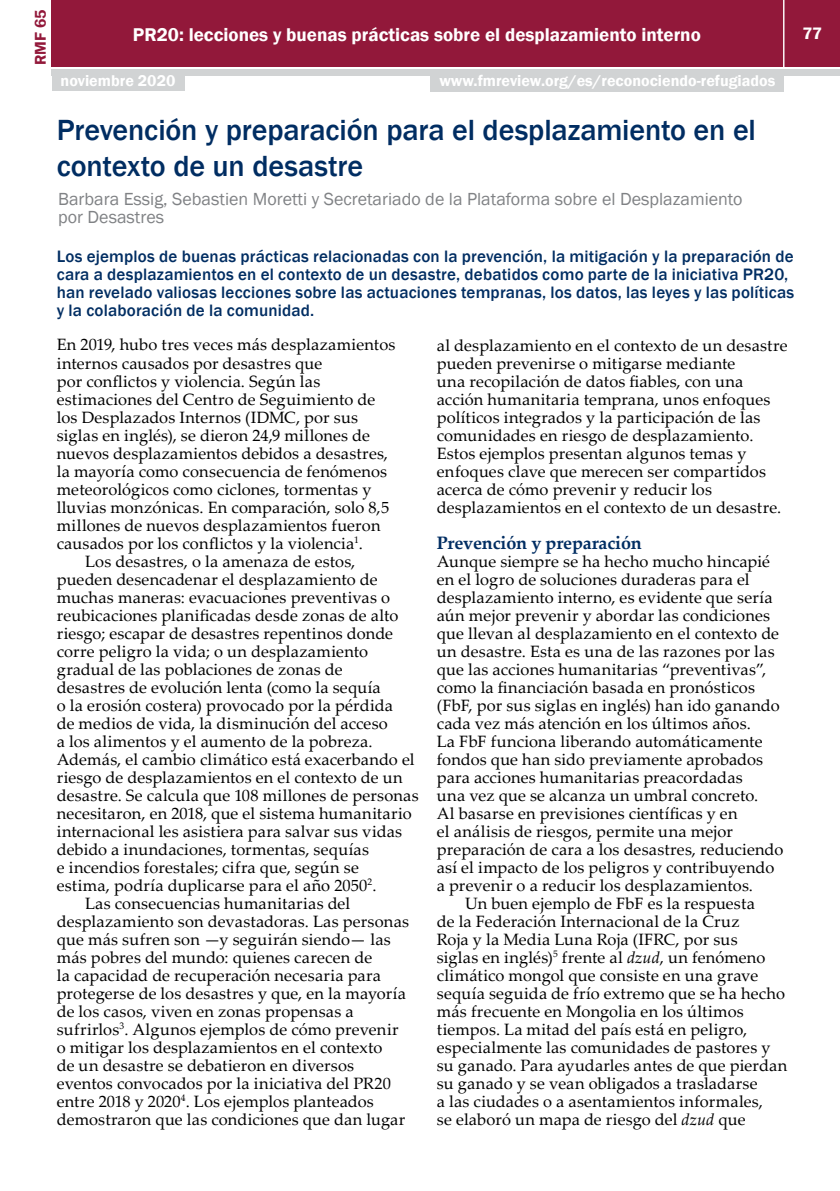
<style>
.page{position:relative;width:840px;height:1191px;background:#fff}
.page>*{position:absolute;margin:0;border:0;box-sizing:border-box;transform-origin:0 0}
.t1{font:500 30px/36px "Franklin Gothic";letter-spacing:-.005em;color:#002d62}
.t2{font:600 19px "Franklin Gothic";color:#fff}
.t3{font:18px/18px "Franklin Gothic";color:#808285}
.t4{font:700 18px "Palatino Linotype";letter-spacing:-.01em;color:#002d62}
.t5{font:500 17px/18px "Franklin Gothic";letter-spacing:.01em;color:#002d62}
.t6{font:600 17px "Franklin Gothic";color:#fff}
.t7{font:16.4px/18px "Palatino Linotype";letter-spacing:.01em;color:#000}
.t8{font:600 16px "Franklin Gothic";color:#fff}
.t9{font:600 16px "Franklin Gothic";color:#92183a}
.s1{font-style:italic}
</style>
<div class="page">
<div style="left:52px;top:0;width:787px;height:66px;background:#92183a"></div>
<div style="left:52px;top:69px;width:787px;height:6px;background:#d1d3d4"></div>
<hr style="left:782px;top:0;width:2px;height:68px;background:#fff">
<div style="left:52px;top:73px;width:132px;height:18px;background:#d1d3d4"></div>
<div style="left:430px;top:74px;width:353px;height:18px;background:#d1d3d4"></div>
<p class="t9" style="left:31px;top:65px;width:57px;rotate:-90deg">RMF 65</p>
<p class="t2" style="left:133px;top:23px;width:569px">PR20: lecciones y buenas prácticas sobre el desplazamiento interno</p>
<p class="t6" style="left:802px;top:23px;width:21px">77</p>
<p class="t8" style="left:61px;top:71px;width:116px">noviembre 2020</p>
<p class="t8" style="left:439px;top:71px;width:337px">www.fmreview.org/es/reconociendo-refugiados</p>
<h1 class="t1" style="left:57px;top:112px;width:700px">Prevención y preparación para el desplazamiento en el contexto de un desastre</h1>
<p class="t3" style="left:58px;top:191px;width:685px">Barbara Essig, Sebastien Moretti y Secretariado de la Plataforma sobre el Desplazamiento por Desastres</p>
<p class="t5" style="left:57px;top:248px;width:738px">Los ejemplos de buenas prácticas relacionadas con la prevención, la mitigación y la preparación de cara a desplazamientos en el contexto de un desastre, debatidos como parte de la iniciativa PR20, han revelado valiosas lecciones sobre las actuaciones tempranas, los datos, las leyes y las políticas y la colaboración de la comunidad.</p>
<p class="t7" style="left:57px;top:335px;width:340px">En 2019, hubo tres veces más desplazamientos</p>
<p class="t7" style="left:57px;top:353px;width:267px">internos causados por desastres que</p>
<p class="t7" style="left:57px;top:371px;width:265px">por conflictos y violencia. Según las</p>
<p class="t7" style="left:57px;top:389px;width:320px">estimaciones del Centro de Seguimiento de</p>
<p class="t7" style="left:57px;top:407px;width:303px">los Desplazados Internos (IDMC, por sus</p>
<p class="t7" style="left:57px;top:425px;width:314px">siglas en inglés), se dieron 24,9 millones de</p>
<p class="t7" style="left:57px;top:443px;width:332px">nuevos desplazamientos debidos a desastres,</p>
<p class="t7" style="left:57px;top:461px;width:332px">la mayoría como consecuencia de fenómenos</p>
<p class="t7" style="left:57px;top:479px;width:316px">meteorológicos como ciclones, tormentas y</p>
<p class="t7" style="left:57px;top:497px;width:334px">lluvias monzónicas. En comparación, solo 8,5</p>
<p class="t7" style="left:57px;top:515px;width:325px">millones de nuevos desplazamientos fueron</p>
<p class="t7" style="left:57px;top:533px;width:307px">causados por los conflictos y la violencia<sup>1</sup>.</p>
<p class="t7" style="left:85px;top:551px;width:271px">Los desastres, o la amenaza de estos,</p>
<p class="t7" style="left:57px;top:569px;width:322px">pueden desencadenar el desplazamiento de</p>
<p class="t7" style="left:57px;top:587px;width:335px">muchas maneras: evacuaciones preventivas o</p>
<p class="t7" style="left:57px;top:605px;width:343px">reubicaciones planificadas desde zonas de alto</p>
<p class="t7" style="left:57px;top:623px;width:338px">riesgo; escapar de desastres repentinos donde</p>
<p class="t7" style="left:57px;top:641px;width:313px">corre peligro la vida; o un desplazamiento</p>
<p class="t7" style="left:57px;top:659px;width:287px">gradual de las poblaciones de zonas de</p>
<p class="t7" style="left:57px;top:677px;width:325px">desastres de evolución lenta (como la sequía</p>
<p class="t7" style="left:57px;top:695px;width:337px">o la erosión costera) provocado por la pérdida</p>
<p class="t7" style="left:57px;top:713px;width:332px">de medios de vida, la disminución del acceso</p>
<p class="t7" style="left:57px;top:731px;width:317px">a los alimentos y el aumento de la pobreza.</p>
<p class="t7" style="left:57px;top:749px;width:359px">Además, el cambio climático está exacerbando el</p>
<p class="t7" style="left:57px;top:767px;width:347px">riesgo de desplazamientos en el contexto de un</p>
<p class="t7" style="left:57px;top:785px;width:363px">desastre. Se calcula que 108 millones de personas</p>
<p class="t7" style="left:57px;top:803px;width:356px">necesitaron, en 2018, que el sistema humanitario</p>
<p class="t7" style="left:57px;top:821px;width:347px">internacional les asistiera para salvar sus vidas</p>
<p class="t7" style="left:57px;top:839px;width:313px">debido a inundaciones, tormentas, sequías</p>
<p class="t7" style="left:57px;top:857px;width:303px">e incendios forestales; cifra que, según se</p>
<p class="t7" style="left:57px;top:875px;width:321px">estima, podría duplicarse para el año 2050<sup>2</sup>.</p>
<p class="t7" style="left:85px;top:893px;width:266px">Las consecuencias humanitarias del</p>
<p class="t7" style="left:57px;top:911px;width:354px">desplazamiento son devastadoras. Las personas</p>
<p class="t7" style="left:57px;top:929px;width:335px">que más sufren son —y seguirán siendo— las</p>
<p class="t7" style="left:57px;top:947px;width:317px">más pobres del mundo: quienes carecen de</p>
<p class="t7" style="left:57px;top:965px;width:325px">la capacidad de recuperación necesaria para</p>
<p class="t7" style="left:57px;top:983px;width:350px">protegerse de los desastres y que, en la mayoría</p>
<p class="t7" style="left:57px;top:1001px;width:298px">de los casos, viven en zonas propensas a</p>
<p class="t7" style="left:57px;top:1019px;width:343px">sufrirlos<sup>3</sup>. Algunos ejemplos de cómo prevenir</p>
<p class="t7" style="left:57px;top:1037px;width:327px">o mitigar los desplazamientos en el contexto</p>
<p class="t7" style="left:57px;top:1055px;width:299px">de un desastre se debatieron en diversos</p>
<p class="t7" style="left:57px;top:1073px;width:335px">eventos convocados por la iniciativa del PR20</p>
<p class="t7" style="left:57px;top:1091px;width:318px">entre 2018 y 2020<sup>4</sup>. Los ejemplos planteados</p>
<p class="t7" style="left:57px;top:1109px;width:350px">demostraron que las condiciones que dan lugar</p>
<p class="t7" style="left:436px;top:335px;width:352px">al desplazamiento en el contexto de un desastre pueden prevenirse o mitigarse mediante<br>una recopilación de datos fiables, con una acción humanitaria temprana, unos enfoques políticos integrados y la participación de las comunidades en riesgo de desplazamiento.<br>Estos ejemplos presentan algunos temas y enfoques clave que merecen ser compartidos acerca de cómo prevenir y reducir los desplazamientos en el contexto de un desastre.</p>
<p class="t4" style="left:436px;top:529px;width:206px">Prevención y preparación</p>
<p class="t7" style="left:436px;top:551px;width:334px">Aunque siempre se ha hecho mucho hincapié</p>
<p class="t7" style="left:436px;top:569px;width:314px">en el logro de soluciones duraderas para el</p>
<p class="t7" style="left:436px;top:587px;width:337px">desplazamiento interno, es evidente que sería</p>
<p class="t7" style="left:436px;top:605px;width:334px">aún mejor prevenir y abordar las condiciones</p>
<p class="t7" style="left:436px;top:623px;width:343px">que llevan al desplazamiento en el contexto de</p>
<p class="t7" style="left:436px;top:641px;width:339px">un desastre. Esta es una de las razones por las</p>
<p class="t7" style="left:436px;top:659px;width:331px">que las acciones humanitarias “preventivas”,</p>
<p class="t7" style="left:436px;top:677px;width:319px">como la financiación basada en pronósticos</p>
<p class="t7" style="left:436px;top:695px;width:344px">(FbF, por sus siglas en inglés) han ido ganando</p>
<p class="t7" style="left:436px;top:713px;width:315px">cada vez más atención en los últimos años.</p>
<p class="t7" style="left:436px;top:731px;width:327px">La FbF funciona liberando automáticamente</p>
<p class="t7" style="left:436px;top:749px;width:328px">fondos que han sido previamente aprobados</p>
<p class="t7" style="left:436px;top:767px;width:307px">para acciones humanitarias preacordadas</p>
<p class="t7" style="left:436px;top:785px;width:323px">una vez que se alcanza un umbral concreto.</p>
<p class="t7" style="left:436px;top:803px;width:302px">Al basarse en previsiones científicas y en</p>
<p class="t7" style="left:436px;top:821px;width:297px">el análisis de riesgos, permite una mejor</p>
<p class="t7" style="left:436px;top:839px;width:348px">preparación de cara a los desastres, reduciendo</p>
<p class="t7" style="left:436px;top:857px;width:339px">así el impacto de los peligros y contribuyendo</p>
<p class="t7" style="left:436px;top:875px;width:317px">a prevenir o a reducir los desplazamientos.</p>
<p class="t7" style="left:465px;top:893px;width:291px">Un buen ejemplo de FbF es la respuesta</p>
<p class="t7" style="left:436px;top:911px;width:304px">de la Federación Internacional de la Cruz</p>
<p class="t7" style="left:436px;top:929px;width:302px">Roja y la Media Luna Roja (IFRC, por sus</p>
<p class="t7" style="left:436px;top:947px;width:330px">siglas en inglés)<sup>5</sup> frente al <span class="s1">dzud</span>, un fenómeno</p>
<p class="t7" style="left:436px;top:965px;width:323px">climático mongol que consiste en una grave</p>
<p class="t7" style="left:436px;top:983px;width:349px">sequía seguida de frío extremo que se ha hecho</p>
<p class="t7" style="left:436px;top:1001px;width:308px">más frecuente en Mongolia en los últimos</p>
<p class="t7" style="left:436px;top:1019px;width:312px">tiempos. La mitad del país está en peligro,</p>
<p class="t7" style="left:436px;top:1037px;width:335px">especialmente las comunidades de pastores y</p>
<p class="t7" style="left:436px;top:1055px;width:352px">su ganado. Para ayudarles antes de que pierdan</p>
<p class="t7" style="left:436px;top:1073px;width:322px">su ganado y se vean obligados a trasladarse</p>
<p class="t7" style="left:436px;top:1091px;width:327px">a las ciudades o a asentamientos informales,</p>
<p class="t7" style="left:436px;top:1109px;width:310px">se elaboró un mapa de riesgo del <span class="s1">dzud</span> que</p>
</div>
